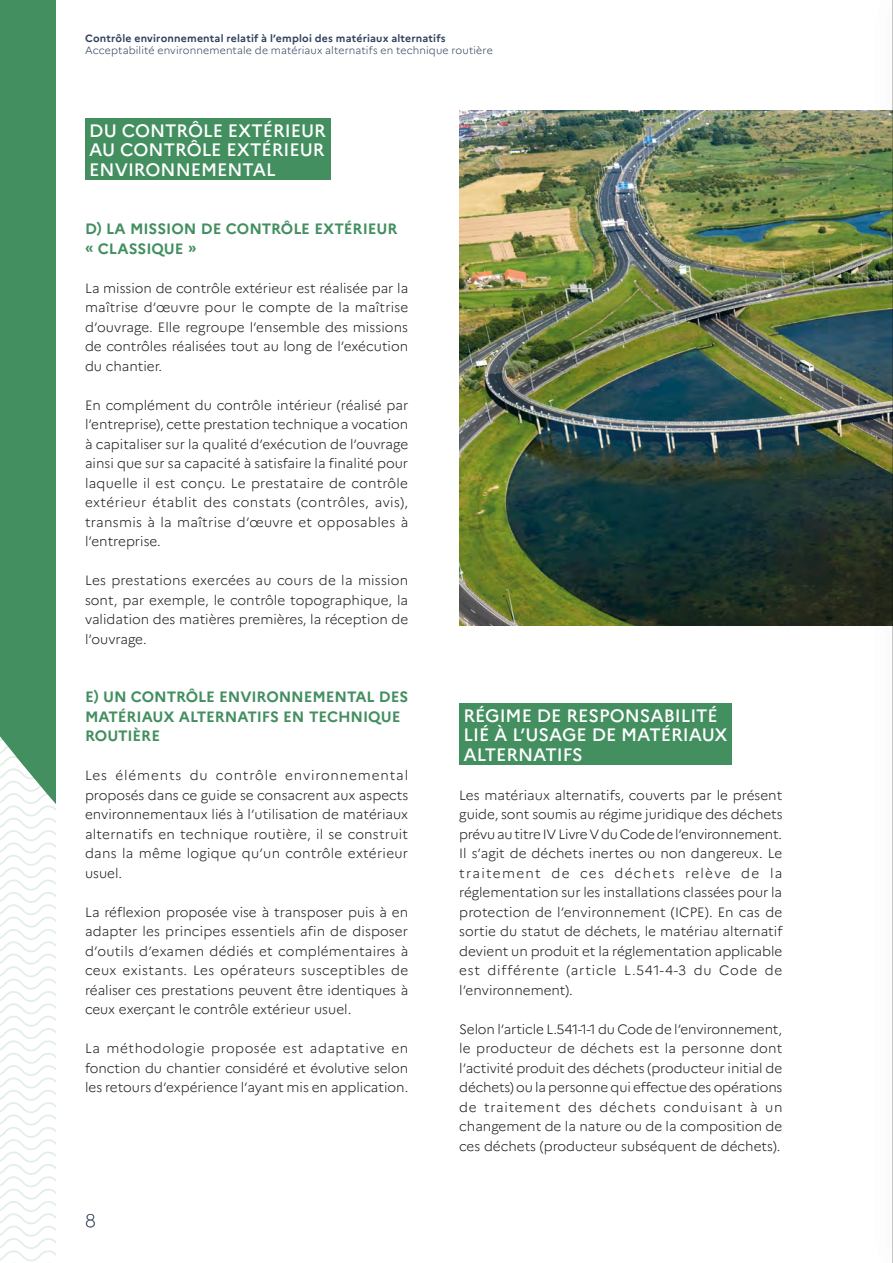
<style>
.page{position:relative;width:893px;height:1263px;background:#fff}
.page>*{position:absolute;margin:0;border:0;box-sizing:border-box;transform-origin:0 0}
.INTERTITRE_1_N1{font:500 18px/19.5px "Marianne";color:#fff;text-align:justify}
.t1{font:100 18px "Marianne";color:#30415b}
.t2{font:700 15px/19.5px "Marianne";letter-spacing:-.005em;color:#438f60}
.TEXTE_courant{font:300 13.5px/19.5px "Marianne";color:#1d1d1b;text-align:justify}
.t3{font:300 10.5px "Marianne";letter-spacing:.01em;color:#30415b}
.t4{font:700 10.5px "Marianne";letter-spacing:.015em;color:#30415b}
</style>
<div class="page">
<svg style="left:0;top:0;width:55px;height:1262px"></svg>
<div style="left:85px;top:119px;width:245px;height:61px;background:#438f60"></div>
<div style="left:459px;top:704px;width:273px;height:61px;background:#438f60"></div>
<img style="left:459px;top:111px;width:410px;height:514px">
<div style="left:869px;top:0;width:24px;height:1263px;background:#1d1d1b;opacity:.35"></div>
<hr style="left:892px;top:0;width:1px;height:1263px;background:#c7c7c6">
<p class="t4" style="left:85px;top:32px;width:362px">Contrôle environnemental relatif à l’emploi des matériaux alternatifs</p>
<p class="t3" style="left:85px;top:44px;width:409px">Acceptabilité environnementale de matériaux alternatifs en technique routière</p>
<p class="INTERTITRE_1_N1" style="left:89px;top:120px;width:238px">DU CONTRÔLE EXTÉRIEUR AU CONTRÔLE EXTÉRIEUR ENVIRONNEMENTAL</p>
<p class="t2" style="left:85px;top:219px;width:314px">D) LA MISSION DE CONTRÔLE EXTÉRIEUR « CLASSIQUE »</p>
<p class="TEXTE_courant" style="left:85px;top:278px;width:325px">La mission de contrôle extérieur est réalisée par la maîtrise d’œuvre pour le compte de la maîtrise d’ouvrage. Elle regroupe l’ensemble des missions de contrôles réalisées tout au long de l’exécution du chantier.</p>
<p class="TEXTE_courant" style="left:85px;top:395px;width:325px">En complément du contrôle intérieur (réalisé par l’entreprise), cette prestation technique a vocation à capitaliser sur la qualité d’exécution de l’ouvrage ainsi que sur sa capacité à satisfaire la finalité pour laquelle il est conçu. Le prestataire de contrôle extérieur établit des constats (contrôles, avis), transmis à la maîtrise d’œuvre et opposables à l’entreprise.</p>
<p class="TEXTE_courant" style="left:85px;top:570px;width:325px">Les prestations exercées au cours de la mission sont, par exemple, le contrôle topographique, la validation des matières premières, la réception de l’ouvrage.</p>
<p class="t2" style="left:85px;top:687px;width:325px">E) UN CONTRÔLE ENVIRONNEMENTAL DES<br>MATÉRIAUX ALTERNATIFS EN TECHNIQUE<br>ROUTIÈRE</p>
<p class="TEXTE_courant" style="left:85px;top:765px;width:325px">Les éléments du contrôle environnemental proposés dans ce guide se consacrent aux aspects environnementaux liés à l’utilisation de matériaux alternatifs en technique routière, il se construit dans la même logique qu’un contrôle extérieur usuel.</p>
<p class="TEXTE_courant" style="left:85px;top:902px;width:325px">La réflexion proposée vise à transposer puis à en adapter les principes essentiels afin de disposer d’outils d’examen dédiés et complémentaires à ceux existants. Les opérateurs susceptibles de réaliser ces prestations peuvent être identiques à ceux exerçant le contrôle extérieur usuel.</p>
<p class="TEXTE_courant" style="left:85px;top:1038px;width:325px">La méthodologie proposée est adaptative en fonction du chantier considéré et évolutive selon les retours d’expérience l’ayant mis en application.</p>
<h1 class="t1" style="left:85px;top:1210px;width:12px">8</h1>
<p class="INTERTITRE_1_N1" style="left:463px;top:705px;width:266px;text-align:left">RÉGIME DE RESPONSABILITÉ<br>LIÉ À L’USAGE DE MATÉRIAUX<br>ALTERNATIFS</p>
<p class="TEXTE_courant" style="left:459px;top:785px;width:325px">Les matériaux alternatifs, couverts par le présent guide, sont soumis au régime juridique des déchets prévu au titre IV Livre V du Code de l’environnement.<br>Il s’agit de déchets inertes ou non dangereux. Le traitement de ces déchets relève de la réglementation sur les installations classées pour la protection de l’environnement (ICPE). En cas de sortie du statut de déchets, le matériau alternatif devient un produit et la réglementation applicable est différente (article L.541-4-3 du Code de l’environnement).</p>
<p class="TEXTE_courant" style="left:459px;top:1019px;width:325px">Selon l’article L.541-1-1 du Code de l’environnement, le producteur de déchets est la personne dont l’activité produit des déchets (producteur initial de déchets) ou la personne qui effectue des opérations de traitement des déchets conduisant à un changement de la nature ou de la composition de ces déchets (producteur subséquent de déchets).</p>
</div>
